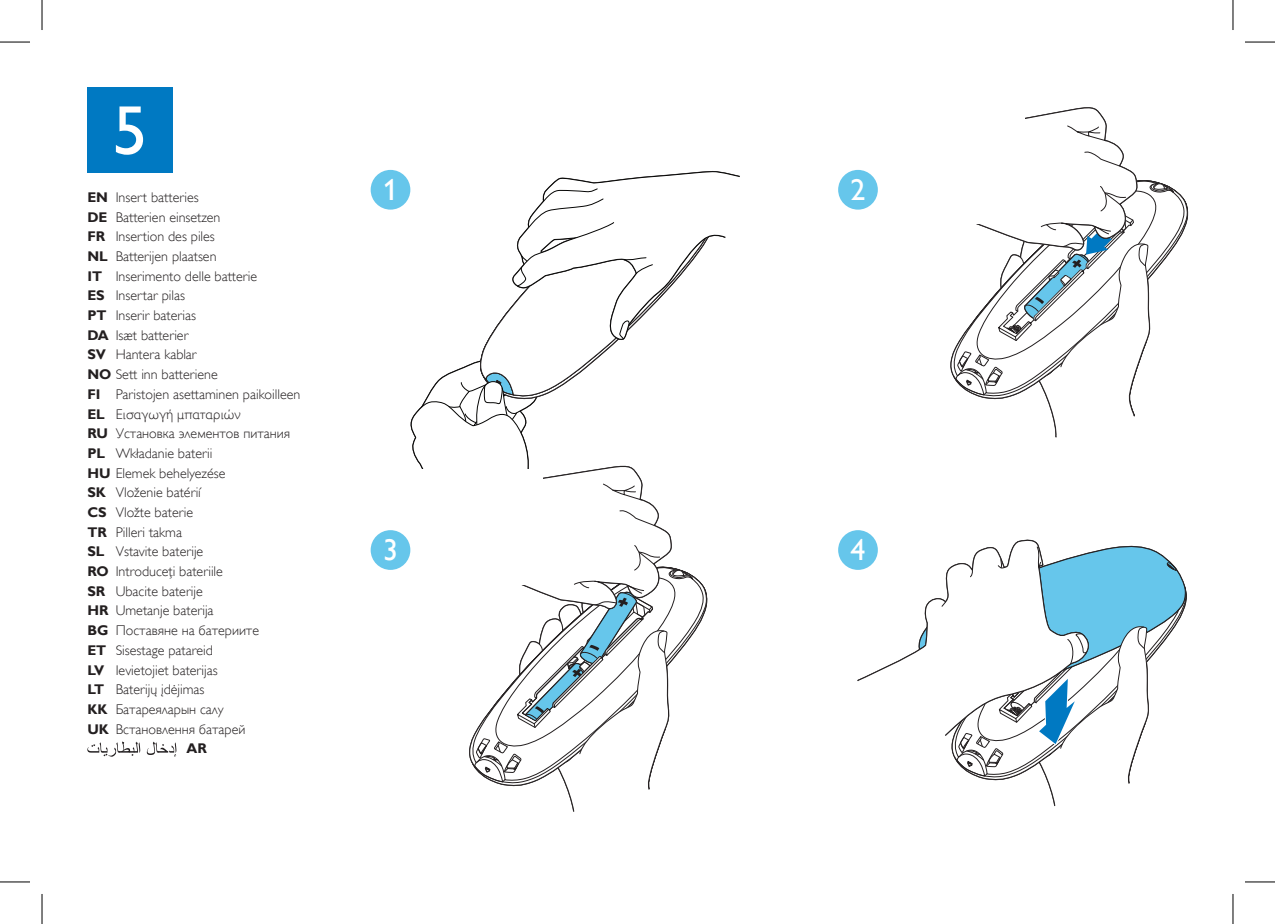
<style>
.page{position:relative;width:1275px;height:924px;background:#fff}
.page>*{position:absolute;margin:0;border:0;box-sizing:border-box;transform-origin:0 0}
.t1{font:70px "Gill Sans Alt One WGL";color:#fff}
.t2{font:30px "Gill Sans Alt One WGL";color:#fff}
.t3{font:14px/19.6px "Gill Sans Alt One WGL Light";color:#231f20}
.t4{font:700 14px "Gill Sans Alt One WGL";color:#231f20}
.s1{font-family:"Gill Sans Alt One WGL";font-weight:700}
</style>
<div class="page">
<svg style="left:1174px;top:189px;width:12px;height:58px"></svg>
<svg style="left:950px;top:107px;width:224px;height:331px"></svg>
<div style="left:877px;top:108px;width:148px;height:115px;background:#fff"></div>
<svg style="left:693px;top:576px;width:12px;height:58px"></svg>
<svg style="left:481px;top:308px;width:137px;height:48px"></svg>
<svg style="left:510px;top:171px;width:230px;height:169px"></svg>
<svg style="left:406px;top:356px;width:287px;height:456px"></svg>
<svg style="left:856px;top:539px;width:330px;height:268px"></svg>
<div style="left:371px;top:170px;width:39px;height:39px;background:#66c6eb;border-radius:50%"></div>
<div style="left:838px;top:170px;width:40px;height:39px;background:#66c6eb;border-radius:50%"></div>
<div style="left:371px;top:530px;width:39px;height:39px;background:#66c6eb;border-radius:50%"></div>
<div style="left:838px;top:530px;width:40px;height:39px;background:#66c6eb;border-radius:50%"></div>
<div style="left:87px;top:88px;width:85px;height:85px;background:#0079c2"></div>
<svg style="left:87px;top:741px;width:53px;height:15px"></svg>
<svg style="left:147px;top:741px;width:29px;height:15px"></svg>
<hr style="left:0;top:42px;width:30px;height:1px;background:#000">
<hr style="left:1245px;top:42px;width:30px;height:1px;background:#000">
<hr style="left:0;top:881px;width:30px;height:1px;background:#000">
<hr style="left:1245px;top:881px;width:30px;height:1px;background:#000">
<hr style="left:42px;top:0;width:1px;height:30px;background:#000">
<hr style="left:42px;top:893px;width:1px;height:30px;background:#000">
<hr style="left:1232px;top:0;width:1px;height:30px;background:#000">
<hr style="left:1232px;top:893px;width:1px;height:30px;background:#000">
<h1 class="t1" style="left:112px;top:82px;width:36px">5</h1>
<p class="t3" style="left:87px;top:187px;width:214px"><span class="s1">EN</span> Insert batteries<br><span class="s1">DE</span> Batterien einsetzen<br><span class="s1">FR</span> Insertion des piles<br><span class="s1">NL</span> Batterijen plaatsen<br><span class="s1">IT</span> Inserimento delle batterie<br><span class="s1">ES</span> Insertar pilas<br><span class="s1">PT</span> Inserir baterias<br><span class="s1">DA</span> Isæt batterier<br><span class="s1">SV</span> Hantera kablar<br><span class="s1">NO</span> Sett inn batteriene<br><span class="s1">FI</span> Paristojen asettaminen paikoilleen<br><span class="s1">EL</span> Εισαγωγή μπαταριών<br><span class="s1">RU</span> Установка элементов питания<br><span class="s1">PL</span> Wkładanie baterii<br><span class="s1">HU</span> Elemek behelyezése<br><span class="s1">SK</span> Vloženie batérií<br><span class="s1">CS</span> Vložte baterie<br><span class="s1">TR</span> Pilleri takma<br><span class="s1">SL</span> Vstavite baterije<br><span class="s1">RO</span> Introduceţi bateriile<br><span class="s1">SR</span> Ubacite baterije<br><span class="s1">HR</span> Umetanje baterija<br><span class="s1">BG</span> Поставяне на батериите<br><span class="s1">ET</span> Sisestage patareid<br><span class="s1">LV</span> Ievietojiet baterijas<br><span class="s1">LT</span> Baterijų įdėjimas<br><span class="s1">KK</span> Батареяларын салу<br><span class="s1">UK</span> Встановлення батарей</p>
<p class="t4" style="left:187px;top:738px;width:22px">AR</p>
<h2 class="t2" style="left:383px;top:169px;width:16px">1</h2>
<h2 class="t2" style="left:850px;top:169px;width:16px">2</h2>
<h2 class="t2" style="left:383px;top:529px;width:16px">3</h2>
<h2 class="t2" style="left:850px;top:529px;width:16px">4</h2>
</div>
